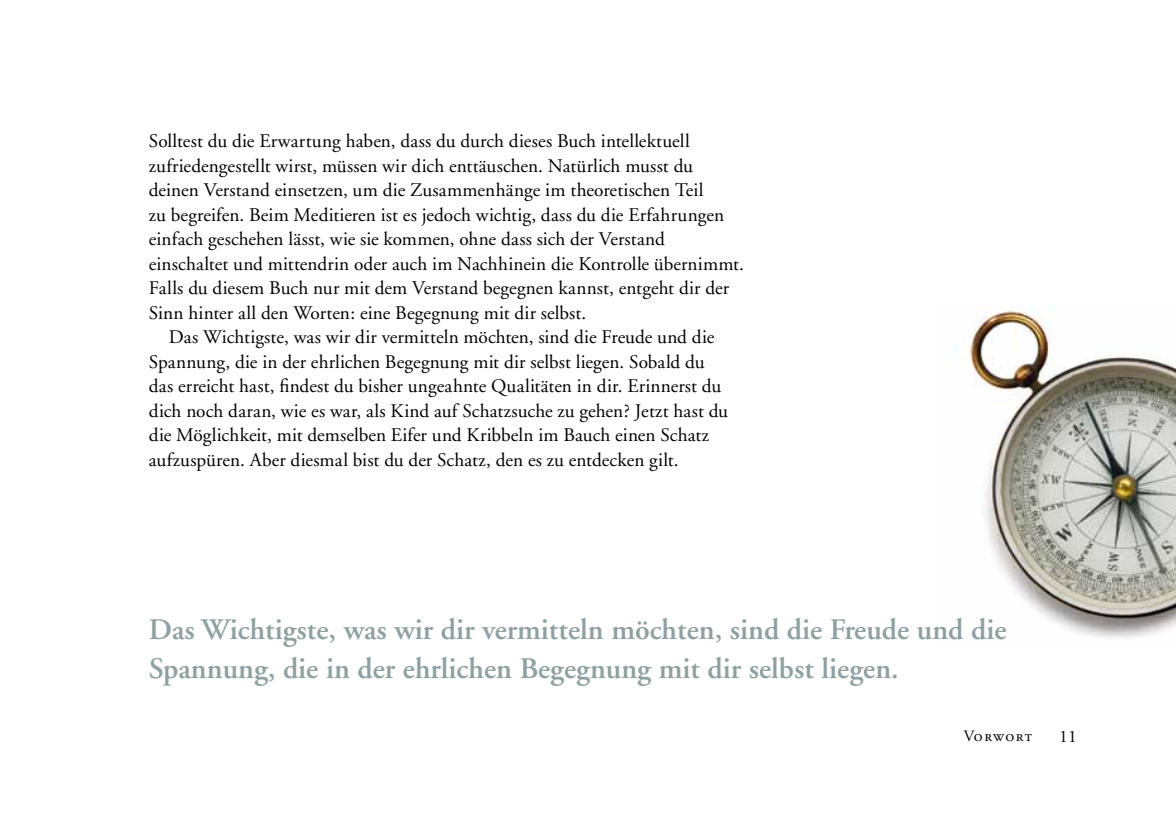
<style>
.page{position:relative;width:1176px;height:819px;background:#fff}
.page>*{position:absolute;margin:0;border:0;box-sizing:border-box;transform-origin:0 0}
.t1{font:600 29.75px/38.5px "Adobe Garamond";color:#8ea0a1}
.t2{font:19.25px "Adobe Garamond";letter-spacing:.005em;color:#000}
.t3{font:17.5px "Adobe Garamond";color:#000}
.t4{font:15.75px "Adobe Garamond Regular SC";letter-spacing:.075em;color:#000}
</style>
<div class="page">
<img style="left:969px;top:306px;width:207px;height:332px">
<p class="t2" style="left:149px;top:131px;width:542px">Solltest du die Erwartung haben, dass du durch dieses Buch intellektuell</p>
<p class="t2" style="left:149px;top:155px;width:546px">zufriedengestellt wirst, müssen wir dich enttäuschen. Natürlich musst du</p>
<p class="t2" style="left:149px;top:180px;width:556px">deinen Verstand einsetzen, um die Zusammenhänge im theoretischen Teil</p>
<p class="t2" style="left:149px;top:204px;width:577px">zu begreifen. Beim Meditieren ist es jedoch wichtig, dass du die Erfahrungen</p>
<p class="t2" style="left:149px;top:229px;width:517px">einfach geschehen lässt, wie sie kommen, ohne dass sich der Verstand</p>
<p class="t2" style="left:149px;top:253px;width:597px">einschaltet und mittendrin oder auch im Nachhinein die Kontrolle übernimmt.</p>
<p class="t2" style="left:149px;top:278px;width:582px">Falls du diesem Buch nur mit dem Verstand begegnen kannst, entgeht dir der</p>
<p class="t2" style="left:149px;top:302px;width:439px">Sinn hinter all den Worten: eine Begegnung mit dir selbst.</p>
<p class="t2" style="left:169px;top:327px;width:547px">Das Wichtigste, was wir dir vermitteln möchten, sind die Freude und die</p>
<p class="t2" style="left:149px;top:351px;width:557px">Spannung, die in der ehrlichen Begegnung mit dir selbst liegen. Sobald du</p>
<p class="t2" style="left:149px;top:376px;width:574px">das erreicht hast, findest du bisher ungeahnte Qualitäten in dir. Erinnerst du</p>
<p class="t2" style="left:149px;top:400px;width:581px">dich noch daran, wie es war, als Kind auf Schatzsuche zu gehen? Jetzt hast du</p>
<p class="t2" style="left:149px;top:425px;width:562px">die Möglichkeit, mit demselben Eifer und Kribbeln im Bauch einen Schatz</p>
<p class="t2" style="left:149px;top:449px;width:531px">aufzuspüren. Aber diesmal bist du der Schatz, den es zu entdecken gilt.</p>
<h1 class="t1" style="left:149px;top:611px;width:859px">Das Wichtigste, was wir dir vermitteln möchten, sind die Freude und die<br>Spannung, die in der ehrlichen Begegnung mit dir selbst liegen.</h1>
<p class="t4" style="left:964px;top:727px;width:70px">Vorwort</p>
<p class="t3" style="left:1059px;top:727px;width:19px">11</p>
</div>
